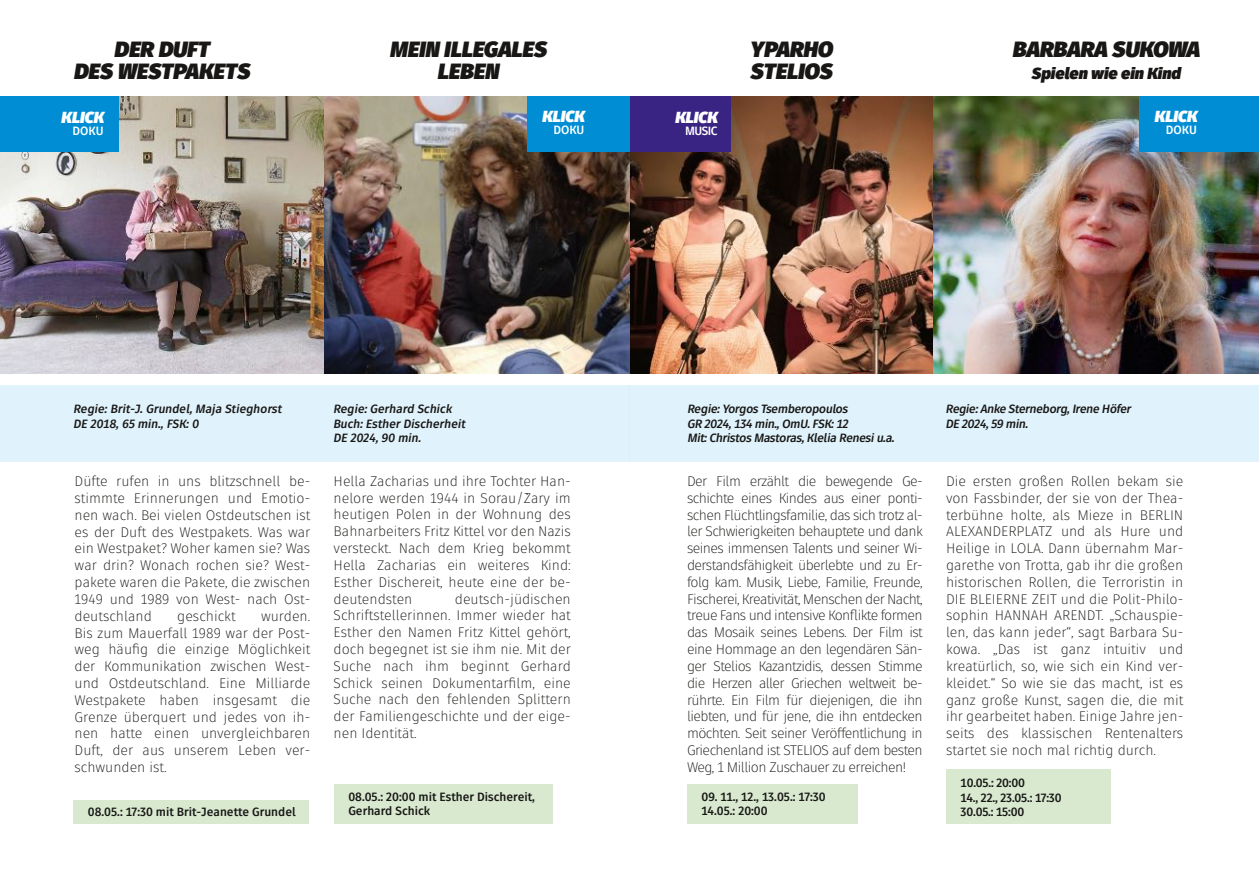
<style>
.page{position:relative;width:1259px;height:874px;background:#fff}
.page>*{position:absolute;margin:0;border:0;box-sizing:border-box;transform-origin:0 0}
.t1{font:italic 900 22px "Fuse";color:#181715}
.t2{font:italic 900 16px "Fuse";color:#fff}
.t3{font:italic 900 16px "Fuse";color:#181715}
.t4{font:300 14px "Fuse";color:#181715}
.t5{font:300 14px "Fuse";letter-spacing:-.04em;color:#181715}
.t6{font:700 12px "Fuse";color:#181715}
.t7{font:italic 700 12px "Fuse";letter-spacing:-.025em;color:#181715}
.t8{font:italic 700 12px "Fuse";color:#181715}
.t9{font:700 12px "Fuse";color:#fff}
.s1{font-family:"Helvetica"}
</style>
<div class="page">
<img style="left:0;top:96px;width:1259px;height:277px">
<div style="left:629px;top:96px;width:102px;height:56px;background:#3a2483"></div>
<div style="left:527px;top:96px;width:102px;height:56px;background:#008dd3"></div>
<div style="left:334px;top:783px;width:218px;height:40px;background:#d8e9d0"></div>
<div style="left:0;top:96px;width:119px;height:56px;background:#008dd3"></div>
<div style="left:73px;top:800px;width:236px;height:23px;background:#d8e9d0"></div>
<div style="left:687px;top:783px;width:170px;height:40px;background:#d8e9d0"></div>
<div style="left:1140px;top:96px;width:119px;height:56px;background:#008dd3"></div>
<div style="left:946px;top:769px;width:165px;height:54px;background:#d8e9d0"></div>
<p class="t1" style="left:114px;top:41px;width:97px">DER DUFT</p>
<p class="t1" style="left:73px;top:63px;width:178px">DES WESTPAKETS</p>
<p class="t2" style="left:61px;top:111px;width:44px">KLICK</p>
<p class="t9" style="left:73px;top:126px;width:32px">DOKU</p>
<p class="t1" style="left:389px;top:41px;width:158px">MEIN ILLEGALES</p>
<p class="t1" style="left:437px;top:63px;width:63px">LEBEN</p>
<p class="t2" style="left:542px;top:110px;width:44px">KLICK</p>
<p class="t9" style="left:553px;top:125px;width:32px">DOKU</p>
<p class="t2" style="left:675px;top:111px;width:44px">KLICK</p>
<p class="t9" style="left:685px;top:126px;width:34px">MUSIC</p>
<p class="t1" style="left:749px;top:41px;width:84px">YPARHO</p>
<p class="t1" style="left:750px;top:63px;width:84px">STELIOS</p>
<p class="t1" style="left:1012px;top:41px;width:189px">BARBARA SUKOWA</p>
<p class="t3" style="left:1031px;top:67px;width:151px">Spielen wie ein Kind</p>
<p class="t2" style="left:1154px;top:110px;width:44px">KLICK</p>
<p class="t9" style="left:1166px;top:125px;width:32px">DOKU</p>
<p class="t8" style="left:73px;top:404px;width:210px">Regie: Brit-J. Grundel, Maja Stieghorst</p>
<p class="t8" style="left:73px;top:418px;width:127px">DE 2018, 65 min., FSK: 0</p>
<p class="t4" style="left:75px;top:475px;width:237px">Düfte rufen in uns blitzschnell be-</p>
<p class="t4" style="left:75px;top:492px;width:237px">stimmte Erinnerungen und Emotio-</p>
<p class="t4" style="left:75px;top:509px;width:237px">nen wach. Bei vielen Ostdeutschen ist</p>
<p class="t4" style="left:75px;top:526px;width:237px">es der Duft des Westpakets. Was war</p>
<p class="t4" style="left:75px;top:543px;width:237px">ein Westpaket? Woher kamen sie? Was</p>
<p class="t4" style="left:75px;top:559px;width:237px">war drin? Wonach rochen sie? West-</p>
<p class="t4" style="left:75px;top:576px;width:237px">pakete waren die Pakete, die zwischen</p>
<p class="t4" style="left:75px;top:593px;width:237px">1949 und 1989 von West- nach Ost-</p>
<p class="t4" style="left:75px;top:610px;width:79px">deutschland</p>
<p class="t4" style="left:177px;top:610px;width:60px">geschickt</p>
<p class="t4" style="left:261px;top:610px;width:51px">wurden.</p>
<p class="t4" style="left:75px;top:627px;width:237px">Bis zum Mauerfall 1989 war der Post-</p>
<p class="t4" style="left:75px;top:643px;width:237px">weg häufig die einzige Möglichkeit</p>
<p class="t4" style="left:75px;top:660px;width:237px">der Kommunikation zwischen West-</p>
<p class="t4" style="left:75px;top:677px;width:237px">und Ostdeutschland. Eine Milliarde</p>
<p class="t4" style="left:75px;top:694px;width:237px">Westpakete haben insgesamt die</p>
<p class="t4" style="left:75px;top:711px;width:237px">Grenze überquert und jedes von ih-</p>
<p class="t4" style="left:75px;top:727px;width:237px">nen hatte einen unvergleichbaren</p>
<p class="t4" style="left:75px;top:744px;width:237px">Duft, der aus unserem Leben ver-</p>
<p class="t4" style="left:75px;top:761px;width:94px">schwunden ist.</p>
<p class="t6" style="left:88px;top:806px;width:209px">08.05.: 17:30 mit Brit-Jeanette Grundel</p>
<p class="t8" style="left:333px;top:404px;width:120px">Regie: Gerhard Schick</p>
<p class="t8" style="left:333px;top:418px;width:134px">Buch: Esther Discherheit</p>
<p class="t8" style="left:333px;top:433px;width:89px">DE 2024, 90 min.</p>
<p class="t4" style="left:334px;top:475px;width:239px">Hella Zacharias und ihre Tochter Han-</p>
<p class="t4" style="left:334px;top:492px;width:203px">nelore werden 1944 in Sorau/Z<span class="s1">̇</span></p>
<p class="t4" style="left:531px;top:492px;width:41px">ary im</p>
<p class="t4" style="left:334px;top:509px;width:239px">heutigen Polen in der Wohnung des</p>
<p class="t4" style="left:334px;top:525px;width:239px">Bahnarbeiters Fritz Kittel vor den Nazis</p>
<p class="t4" style="left:334px;top:542px;width:239px">versteckt. Nach dem Krieg bekommt</p>
<p class="t4" style="left:334px;top:559px;width:239px">Hella Zacharias ein weiteres Kind:</p>
<p class="t4" style="left:334px;top:576px;width:239px">Esther Dischereit, heute eine der be-</p>
<p class="t4" style="left:334px;top:593px;width:80px">deutendsten</p>
<p class="t4" style="left:455px;top:593px;width:117px">deutsch-jüdischen</p>
<p class="t4" style="left:334px;top:609px;width:239px">Schriftstellerinnen. Immer wieder hat</p>
<p class="t4" style="left:334px;top:626px;width:239px">Esther den Namen Fritz Kittel gehört,</p>
<p class="t4" style="left:334px;top:643px;width:239px">doch begegnet ist sie ihm nie. Mit der</p>
<p class="t4" style="left:334px;top:660px;width:239px">Suche nach ihm beginnt Gerhard</p>
<p class="t4" style="left:334px;top:677px;width:239px">Schick seinen Dokumentarfilm, eine</p>
<p class="t4" style="left:334px;top:693px;width:239px">Suche nach den fehlenden Splittern</p>
<p class="t4" style="left:334px;top:710px;width:239px">der Familiengeschichte und der eige-</p>
<p class="t4" style="left:334px;top:727px;width:85px">nen Identität.</p>
<p class="t6" style="left:348px;top:791px;width:188px">08.05.: 20:00 mit Esther Dischereit,</p>
<p class="t6" style="left:348px;top:805px;width:83px">Gerhard Schick</p>
<p class="t7" style="left:687px;top:404px;width:162px">Regie: Yorgos Tsemberopoulos</p>
<p class="t7" style="left:687px;top:418px;width:163px">GR 2024, 134 min., OmU. FSK: 12</p>
<p class="t7" style="left:687px;top:433px;width:209px">Mit: Christos Mastoras, Klelia Renesi u.a.</p>
<p class="t5" style="left:687px;top:475px;width:237px">Der Film erzählt die bewegende Ge-</p>
<p class="t5" style="left:687px;top:492px;width:237px">schichte eines Kindes aus einer ponti-</p>
<p class="t5" style="left:687px;top:509px;width:237px">schen Flüchtlingsfamilie, das sich trotz al-</p>
<p class="t5" style="left:687px;top:526px;width:237px">ler Schwierigkeiten behauptete und dank</p>
<p class="t5" style="left:687px;top:542px;width:237px">seines immensen Talents und seiner Wi-</p>
<p class="t5" style="left:687px;top:559px;width:237px">derstandsfähigkeit überlebte und zu Er-</p>
<p class="t5" style="left:687px;top:576px;width:237px">folg kam. Musik, Liebe, Familie, Freunde,</p>
<p class="t5" style="left:687px;top:593px;width:237px">Fischerei, Kreativität, Menschen der Nacht,</p>
<p class="t5" style="left:687px;top:610px;width:237px">treue Fans und intensive Konflikte formen</p>
<p class="t5" style="left:687px;top:626px;width:237px">das Mosaik seines Lebens. Der Film ist</p>
<p class="t5" style="left:687px;top:643px;width:237px">eine Hommage an den legendären Sän-</p>
<p class="t5" style="left:687px;top:660px;width:237px">ger Stelios Kazantzidis, dessen Stimme</p>
<p class="t5" style="left:687px;top:677px;width:237px">die Herzen aller Griechen weltweit be-</p>
<p class="t5" style="left:687px;top:694px;width:237px">rührte. Ein Film für diejenigen, die ihn</p>
<p class="t5" style="left:687px;top:710px;width:237px">liebten, und für jene, die ihn entdecken</p>
<p class="t5" style="left:687px;top:727px;width:237px">möchten. Seit seiner Veröffentlichung in</p>
<p class="t5" style="left:687px;top:744px;width:237px">Griechenland ist STELIOS auf dem besten</p>
<p class="t5" style="left:687px;top:761px;width:220px">Weg, 1 Million Zuschauer zu erreichen!</p>
<p class="t6" style="left:701px;top:791px;width:126px">09. 11., 12., 13.05.: 17:30</p>
<p class="t6" style="left:701px;top:805px;width:68px">14.05.: 20:00</p>
<p class="t7" style="left:945px;top:404px;width:187px">Regie: Anke Sterneborg, Irene Höfer</p>
<p class="t7" style="left:945px;top:418px;width:84px">DE 2024, 59 min.</p>
<p class="t4" style="left:946px;top:475px;width:239px">Die ersten großen Rollen bekam sie</p>
<p class="t4" style="left:946px;top:492px;width:239px">von Fassbinder, der sie von der Thea-</p>
<p class="t4" style="left:946px;top:509px;width:239px">terbühne holte, als Mieze in BERLIN</p>
<p class="t4" style="left:946px;top:526px;width:239px">ALEXANDERPLATZ und als Hure und</p>
<p class="t4" style="left:946px;top:542px;width:239px">Heilige in LOLA. Dann übernahm Mar-</p>
<p class="t4" style="left:946px;top:559px;width:239px">garethe von Trotta, gab ihr die großen</p>
<p class="t4" style="left:946px;top:576px;width:239px">historischen Rollen, die Terroristin in</p>
<p class="t4" style="left:946px;top:593px;width:239px">DIE BLEIERNE ZEIT und die Polit-Philo-</p>
<p class="t4" style="left:946px;top:610px;width:239px">sophin HANNAH ARENDT. „Schauspie-</p>
<p class="t4" style="left:946px;top:626px;width:239px">len, das kann jeder“, sagt Barbara Su-</p>
<p class="t4" style="left:946px;top:643px;width:239px">kowa. „Das ist ganz intuitiv und</p>
<p class="t4" style="left:946px;top:660px;width:239px">kreatürlich, so, wie sich ein Kind ver-</p>
<p class="t4" style="left:946px;top:677px;width:239px">kleidet.“ So wie sie das macht, ist es</p>
<p class="t4" style="left:946px;top:694px;width:239px">ganz große Kunst, sagen die, die mit</p>
<p class="t4" style="left:946px;top:710px;width:239px">ihr gearbeitet haben. Einige Jahre jen-</p>
<p class="t4" style="left:946px;top:727px;width:239px">seits des klassischen Rentenalters</p>
<p class="t4" style="left:946px;top:744px;width:211px">startet sie noch mal richtig durch.</p>
<p class="t6" style="left:960px;top:777px;width:66px">10.05.: 20:00</p>
<p class="t6" style="left:960px;top:792px;width:103px">14., 22., 23.05.: 17:30</p>
<p class="t6" style="left:960px;top:806px;width:65px">30.05.: 15:00</p>
</div>
